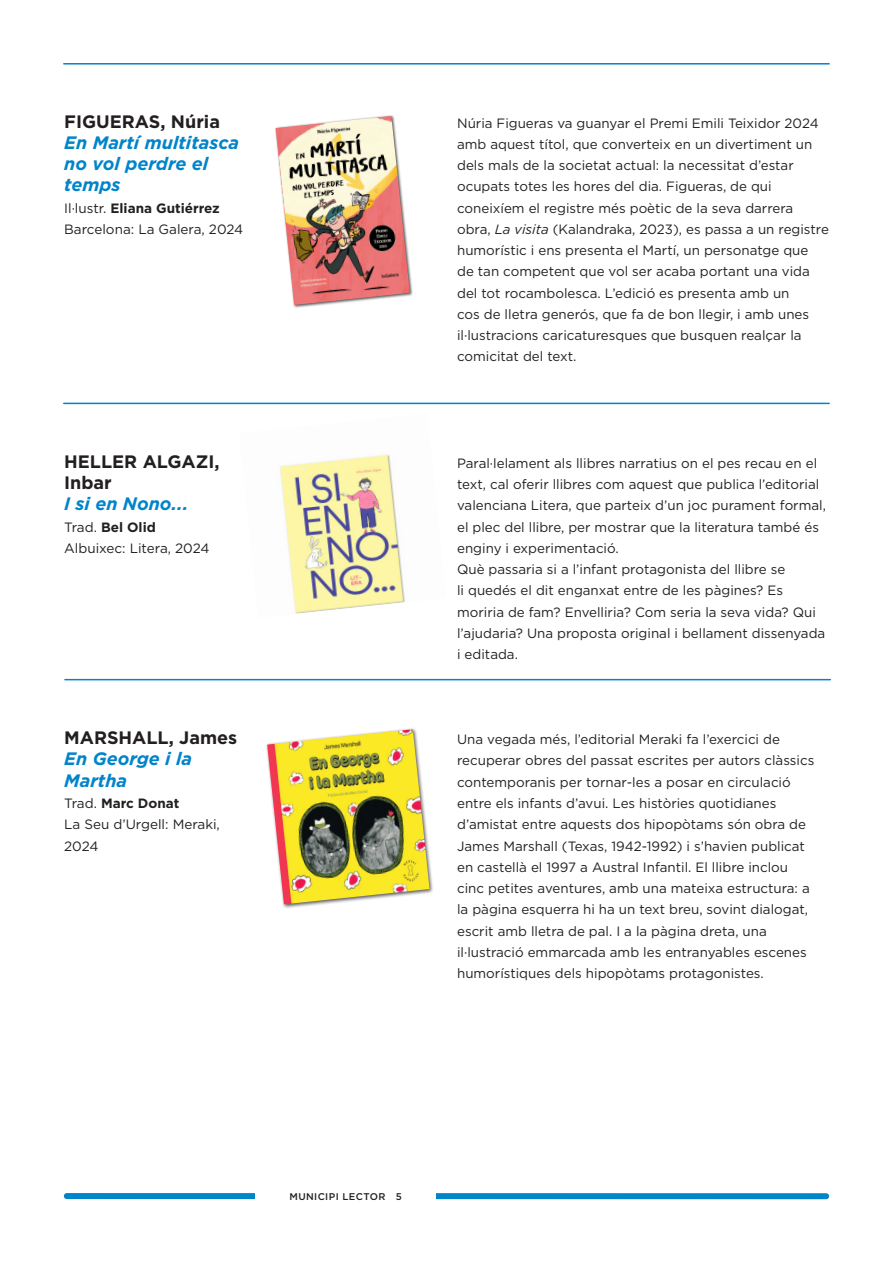
<style>
.page{position:relative;width:893px;height:1263px;background:#fff}
.page>*{position:absolute;margin:0;border:0;box-sizing:border-box;transform-origin:0 0}
.titol{font:italic 700 18px/21.3px "Gotham";color:#0084ca}
.autor{font:700 18px/21.3px "Gotham";color:#231f20}
.text2{font:13.5px/21.3px "Gotham";color:#231f20}
.titol-2{font:700 13.5px "Gotham";color:#231f20}
.dades{font:13.5px "Gotham";color:#231f20}
.titol-3{font:13.5px "Gotham";color:#231f20}
.dades-2{font:700 13.5px "Gotham";color:#231f20}
.t1{font:500 9.75px "Gotham";letter-spacing:.04em;color:#231f20}
.s1{font-weight:400}
.s2{font-style:italic}
</style>
<div class="page">
<hr style="left:65px;top:679px;width:765px;height:1px;background:#0084ca">
<hr style="left:64px;top:63px;width:765px;height:2px;background:#0084ca">
<div style="left:67px;top:1193px;width:759px;height:6px;background:#0084ca"></div>
<div style="left:256px;top:1192px;width:180px;height:8px;background:#fff"></div>
<div style="left:274px;top:115px;width:139px;height:193px;background:#231f20;opacity:.75"></div>
<img style="left:276px;top:116px;width:134px;height:189px">
<img style="left:279px;top:454px;width:126px;height:160px">
<div style="left:265px;top:727px;width:169px;height:182px;background:#231f20;opacity:.75"></div>
<img style="left:267px;top:729px;width:163px;height:175px">
<hr style="left:64px;top:403px;width:765px;height:1px;background:#0084ca">
<p class="autor" style="left:64px;top:110px;width:157px">FIGUERAS, Núria</p>
<p class="titol" style="left:64px;top:132px;width:176px">En Martí multitasca no vol perdre el temps</p>
<p class="titol-2" style="left:64px;top:199px;width:157px"><span class="s1">Il·lustr.</span> Eliana Gutiérrez</p>
<p class="titol-3" style="left:64px;top:220px;width:181px">Barcelona: La Galera, 2024</p>
<p class="text2" style="left:457px;top:112px;width:373px">Núria Figueras va guanyar el Premi Emili Teixidor 2024 amb aquest títol, que converteix en un divertiment un dels mals de la societat actual: la necessitat d’estar ocupats totes les hores del dia. Figueras, de qui coneixíem el registre més poètic de la seva darrera obra, <span class="s2">La visita</span> (Kalandraka, 2023), es passa a un registre humorístic i ens presenta el Martí, un personatge que<br>de tan competent que vol ser acaba portant una vida del tot rocambolesca. L’edició es presenta amb un<br>cos de lletra generós, que fa de bon llegir, i amb unes il·lustracions caricaturesques que busquen realçar la comicitat del text.</p>
<p class="autor" style="left:64px;top:451px;width:157px">HELLER ALGAZI,<br>Inbar</p>
<p class="titol" style="left:64px;top:493px;width:126px">I si en Nono...</p>
<p class="titol-2" style="left:64px;top:518px;width:93px"><span class="s1">Trad.</span> Bel Olid</p>
<p class="text2" style="left:64px;top:537px;width:147px">Albuixec: Litera, 2024</p>
<p class="text2" style="left:457px;top:452px;width:370px">Paral·lelament als llibres narratius on el pes recau en el text, cal oferir llibres com aquest que publica l’editorial valenciana Litera, que parteix d’un joc purament formal, el plec del llibre, per mostrar que la literatura també és enginy i experimentació.</p>
<p class="text2" style="left:457px;top:558px;width:370px">Què passaria si a l’infant protagonista del llibre se<br>li quedés el dit enganxat entre de les pàgines? Es moriria de fam? Envelliria? Com seria la seva vida? Qui l’ajudaria? Una proposta original i bellament dissenyada i editada.</p>
<p class="autor" style="left:64px;top:727px;width:175px">MARSHALL, James</p>
<p class="titol" style="left:64px;top:748px;width:129px">En George i la<br>Martha</p>
<p class="dades-2" style="left:64px;top:794px;width:117px"><span class="s1">Trad.</span> Marc Donat</p>
<p class="dades" style="left:64px;top:816px;width:157px">La Seu d’Urgell: Meraki,</p>
<p class="dades" style="left:64px;top:837px;width:36px">2024</p>
<p class="text2" style="left:457px;top:728px;width:359px">Una vegada més, l’editorial Meraki fa l’exercici de recuperar obres del passat escrites per autors clàssics contemporanis per tornar-les a posar en circulació entre els infants d’avui. Les històries quotidianes d’amistat entre aquests dos hipopòtams són obra de James Marshall (Texas, 1942-1992) i s’havien publicat en castellà el 1997 a Austral Infantil. El llibre inclou cinc petites aventures, amb una mateixa estructura: a la pàgina esquerra hi ha un text breu, sovint dialogat, escrit amb lletra de pal. I a la pàgina dreta, una il·lustració emmarcada amb les entranyables escenes humorístiques dels hipopòtams protagonistes.</p>
<p class="t1" style="left:290px;top:1190px;width:114px">MUNICIPI LECTOR 5</p>
</div>
